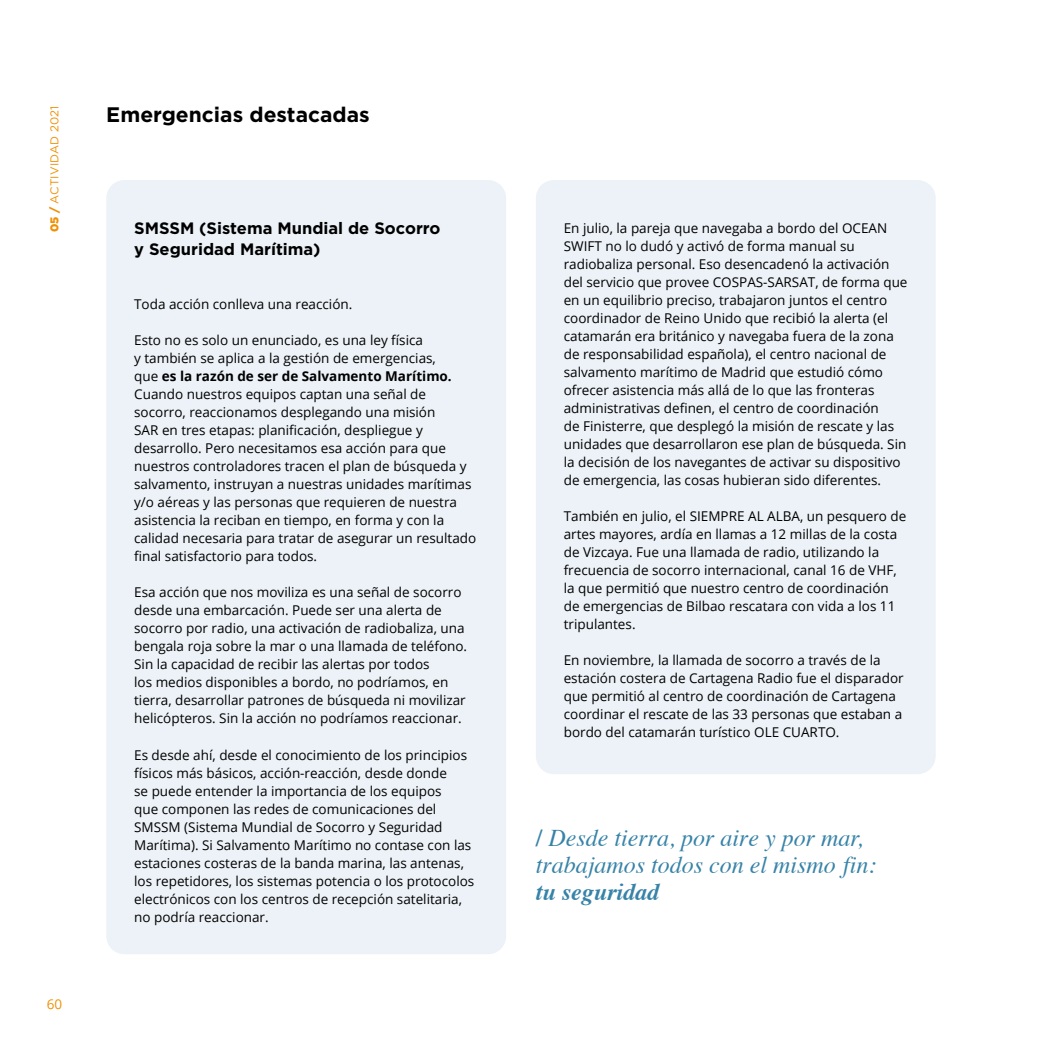
<style>
.page{position:relative;width:1042px;height:1042px;background:#fff}
.page>*{position:absolute;margin:0;border:0;box-sizing:border-box;transform-origin:0 0}
.t1{font:italic 24px/27px "Times";color:#3783a8}
.t2{font:700 21px "Gotham Pro";color:#000}
.t3{font:700 16.5px/21px "Gotham Pro";color:#000}
.t4{font:13.5px/18px "Open Sans";color:#000}
.t5{font:13.5px "Open Sans";color:#ef9004}
.t6{font:11.4px "Gotham Pro";letter-spacing:.02em;color:#ef9004}
.s1{font-weight:900}
.s2{font-weight:700}
.s3{font-style:inherit}
</style>
<div class="page">
<div style="left:106px;top:180px;width:400px;height:774px;background:#ecf2f7;border-radius:18px"></div>
<div style="left:536px;top:180px;width:399px;height:594px;background:#ecf2f7;border-radius:18px"></div>
<p class="t6" style="left:48px;top:232px;width:127px;rotate:-90deg"><span class="s1">05 /</span> ACTIVIDAD 2021</p>
<h3 class="t2" style="left:106px;top:102px;width:265px">Emergencias destacadas</h3>
<p class="t3" style="left:134px;top:218px;width:308px">SMSSM (Sistema Mundial de Socorro y Seguridad Marítima)</p>
<p class="t5" style="left:47px;top:994px;width:17px">60</p>
<p class="t4" style="left:134px;top:295px;width:220px">Toda acción conlleva una reacción.</p>
<p class="t4" style="left:134px;top:331px;width:344px">Esto no es solo un enunciado, es una ley física<br>y también se aplica a la gestión de emergencias,<br>que <span class="s2">es la razón de ser de Salvamento Marítimo.<br></span>Cuando nuestros equipos captan una señal de socorro, reaccionamos desplegando una misión<br>SAR en tres etapas: planificación, despliegue y desarrollo. Pero necesitamos esa acción para que nuestros controladores tracen el plan de búsqueda y salvamento, instruyan a nuestras unidades marítimas y/o aéreas y las personas que requieren de nuestra asistencia la reciban en tiempo, en forma y con la calidad necesaria para tratar de asegurar un resultado final satisfactorio para todos.</p>
<p class="t4" style="left:134px;top:583px;width:334px">Esa acción que nos moviliza es una señal de socorro desde una embarcación. Puede ser una alerta de socorro por radio, una activación de radiobaliza, una bengala roja sobre la mar o una llamada de teléfono.<br>Sin la capacidad de recibir las alertas por todos<br>los medios disponibles a bordo, no podríamos, en tierra, desarrollar patrones de búsqueda ni movilizar helicópteros. Sin la acción no podríamos reaccionar.</p>
<p class="t4" style="left:134px;top:745px;width:342px">Es desde ahí, desde el conocimiento de los principios físicos más básicos, acción-reacción, desde donde<br>se puede entender la importancia de los equipos<br>que componen las redes de comunicaciones del SMSSM (Sistema Mundial de Socorro y Seguridad Marítima). Si Salvamento Marítimo no contase con las estaciones costeras de la banda marina, las antenas, los repetidores, los sistemas potencia o los protocolos electrónicos con los centros de recepción satelitaria, no podría reaccionar.</p>
<p class="t4" style="left:564px;top:218px;width:345px">En julio, la pareja que navegaba a bordo del OCEAN SWIFT no lo dudó y activó de forma manual su radiobaliza personal. Eso desencadenó la activación del servicio que provee COSPAS-SARSAT, de forma que en un equilibrio preciso, trabajaron juntos el centro coordinador de Reino Unido que recibió la alerta (el catamarán era británico y navegaba fuera de la zona de responsabilidad española), el centro nacional de salvamento marítimo de Madrid que estudió cómo ofrecer asistencia más allá de lo que las fronteras administrativas definen, el centro de coordinación<br>de Finisterre, que desplegó la misión de rescate y las unidades que desarrollaron ese plan de búsqueda. Sin la decisión de los navegantes de activar su dispositivo de emergencia, las cosas hubieran sido diferentes.</p>
<p class="t4" style="left:564px;top:506px;width:344px">También en julio, el SIEMPRE AL ALBA, un pesquero de artes mayores, ardía en llamas a 12 millas de la costa de Vizcaya. Fue una llamada de radio, utilizando la frecuencia de socorro internacional, canal 16 de VHF, la que permitió que nuestro centro de coordinación de emergencias de Bilbao rescatara con vida a los 11 tripulantes.</p>
<p class="t4" style="left:564px;top:650px;width:341px">En noviembre, la llamada de socorro a través de la estación costera de Cartagena Radio fue el disparador que permitió al centro de coordinación de Cartagena coordinar el rescate de las 33 personas que estaban a bordo del catamarán turístico OLE CUARTO.</p>
<p class="t1" style="left:536px;top:823px;width:342px"><span class="s2">/</span> Desde tierra, por aire y por mar, tra<span class="s3">b</span>ajamos todos con el mismo <span class="s3">fi</span>n<span class="s3">: </span><span class="s2">tu seguridad</span></p>
</div>
